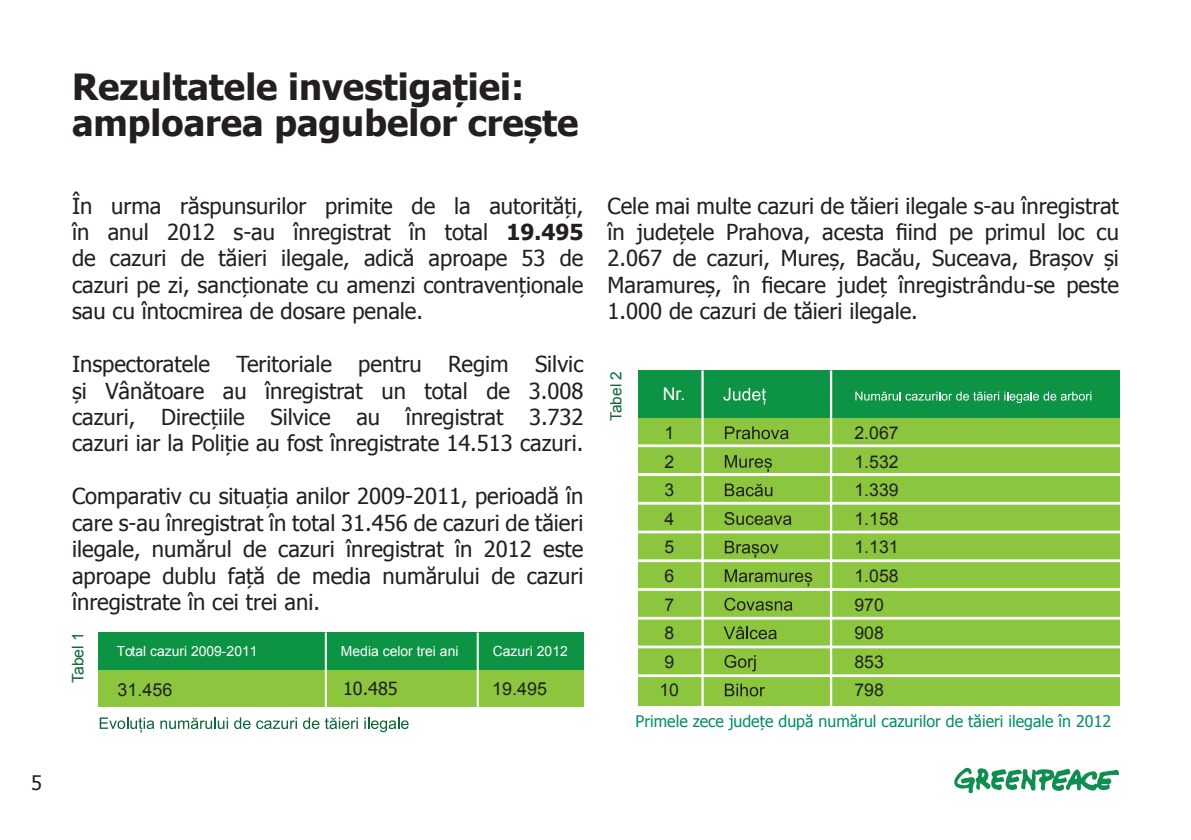
<style>
.page{position:relative;width:1191px;height:840px;background:#fff}
.page>*{position:absolute;margin:0;border:0;box-sizing:border-box;transform-origin:0 0}
.t1{font:700 36px/36px "Tahoma";color:#231f20}
.t2{font:22px/26.4px "Tahoma";color:#231f20;text-align:justify}
.t3{font:20px "Tahoma";color:#231f20}
.t4{font:18px "Tahoma";color:#231f20}
.t5{font:17.8px "Arial";color:#231f20}
.t6{font:17.6px/28.6px "Arial";color:#231f20}
.t7{font:17.6px "Arial";color:#fff}
.t8{font:16px "Tahoma";color:#008e66}
.t9{font:15.8px "Arial";color:#0c6638}
.t10{font:15.4px "Arial";color:#0c6638}
.t11{font:14px "Arial";color:#fff}
.s1{font-weight:700}
</style>
<div class="page">
<svg style="left:954px;top:767px;width:165px;height:25px"></svg>
<div style="left:98px;top:669px;width:485px;height:37px;background:#8bc63e"></div>
<svg style="left:100px;top:717px;width:54px;height:15px"></svg>
<svg style="left:160px;top:717px;width:68px;height:11px"></svg>
<svg style="left:234px;top:717px;width:16px;height:11px"></svg>
<svg style="left:256px;top:717px;width:41px;height:11px"></svg>
<svg style="left:303px;top:717px;width:16px;height:11px"></svg>
<svg style="left:325px;top:717px;width:33px;height:11px"></svg>
<svg style="left:364px;top:717px;width:44px;height:14px"></svg>
<div style="left:98px;top:632px;width:485px;height:37px;background:#0d9344"></div>
<hr style="left:477px;top:632px;width:2px;height:75px;background:#fff">
<hr style="left:325px;top:632px;width:2px;height:74px;background:#fff">
<div style="left:638px;top:417px;width:481px;height:288px;background:#8bc63e"></div>
<div style="left:638px;top:370px;width:481px;height:47px;background:#0d9344"></div>
<hr style="left:701px;top:370px;width:2px;height:344px;background:#fff">
<hr style="left:627px;top:444px;width:501px;height:3px;background:#fff">
<hr style="left:627px;top:473px;width:501px;height:2px;background:#fff">
<hr style="left:627px;top:501px;width:501px;height:3px;background:#fff">
<hr style="left:627px;top:530px;width:501px;height:3px;background:#fff">
<hr style="left:627px;top:559px;width:501px;height:2px;background:#fff">
<hr style="left:627px;top:587px;width:501px;height:3px;background:#fff">
<hr style="left:627px;top:616px;width:501px;height:3px;background:#fff">
<hr style="left:627px;top:645px;width:501px;height:3px;background:#fff">
<hr style="left:627px;top:674px;width:501px;height:2px;background:#fff">
<hr style="left:830px;top:370px;width:2px;height:344px;background:#fff">
<svg style="left:723px;top:387px;width:43px;height:18px"></svg>
<svg style="left:855px;top:391px;width:236px;height:12px"></svg>
<svg style="left:725px;top:426px;width:63px;height:13px"></svg>
<svg style="left:725px;top:455px;width:47px;height:17px"></svg>
<svg style="left:725px;top:483px;width:47px;height:13px"></svg>
<svg style="left:724px;top:512px;width:67px;height:12px"></svg>
<svg style="left:725px;top:540px;width:53px;height:17px"></svg>
<svg style="left:725px;top:569px;width:87px;height:17px"></svg>
<svg style="left:724px;top:597px;width:68px;height:13px"></svg>
<svg style="left:723px;top:626px;width:54px;height:13px"></svg>
<svg style="left:724px;top:654px;width:31px;height:17px"></svg>
<svg style="left:725px;top:683px;width:40px;height:13px"></svg>
<p class="t3" style="left:31px;top:768px;width:12px">5</p>
<h1 class="t1" style="left:72px;top:70px;width:508px">Rezultatele investigației: amploarea pagubelor crește</h1>
<p class="t2" style="left:72px;top:193px;width:513px">În urma răspunsurilor primite de la autorități, în anul 2012 s-au înregistrat în total <span class="s1">19.495 </span>de cazuri de tăieri ilegale, adică aproape 53 de cazuri pe zi, sancționate cu amenzi contravenționale sau cu întocmirea de dosare penale.</p>
<p class="t2" style="left:72px;top:352px;width:513px">Inspectoratele Teritoriale pentru Regim Silvic și Vânătoare au înregistrat un total de 3.008 cazuri, Direcțiile Silvice au înregistrat 3.732 cazuri iar la Poliție au fost înregistrate 14.513 cazuri.</p>
<p class="t2" style="left:72px;top:484px;width:513px">Comparativ cu situația anilor 2009-2011, perioadă în care s-au înregistrat în total 31.456 de cazuri de tăieri ilegale, numărul de cazuri înregistrat în 2012 este aproape dublu față de media numărului de cazuri înregistrate în cei trei ani.</p>
<p class="t2" style="left:607px;top:193px;width:513px">Cele mai multe cazuri de tăieri ilegale s-au înregistrat în județele Prahova, acesta fiind pe primul loc cu 2.067 de cazuri, Mureș, Bacău, Suceava, Brașov și Maramureș, în fiecare județ înregistrându-se peste 1.000 de cazuri de tăieri ilegale.</p>
<p class="t10" style="left:605px;top:420px;width:51px;rotate:-90deg">Tabel 2</p>
<p class="t7" style="left:663px;top:382px;width:24px">Nr.</p>
<p class="t6" style="left:659px;top:418px;width:21px">1<br>2<br>3<br>4<br>5<br>6<br>7<br>8<br>9<br>10</p>
<p class="t6" style="left:854px;top:418px;width:46px">2.067<br>1.532<br>1.339<br>1.158<br>1.131<br>1.058<br>970<br>908<br>853</p>
<p class="t9" style="left:67px;top:682px;width:53px;rotate:-90deg">Tabel 1</p>
<p class="t11" style="left:117px;top:641px;width:142px">Total cazuri 2009-2011</p>
<p class="t11" style="left:341px;top:641px;width:119px">Media celor trei ani</p>
<p class="t11" style="left:493px;top:641px;width:77px">Cazuri 2012</p>
<p class="t5" style="left:118px;top:676px;width:56px">31.456</p>
<p class="t5" style="left:492px;top:676px;width:56px">19.495</p>
<p class="t4" style="left:343px;top:675px;width:56px">10.485</p>
<p class="t6" style="left:854px;top:675px;width:31px">798</p>
<p class="t8" style="left:635px;top:709px;width:477px">Primele zece județe după numărul cazurilor de tăieri ilegale în 2012</p>
</div>
